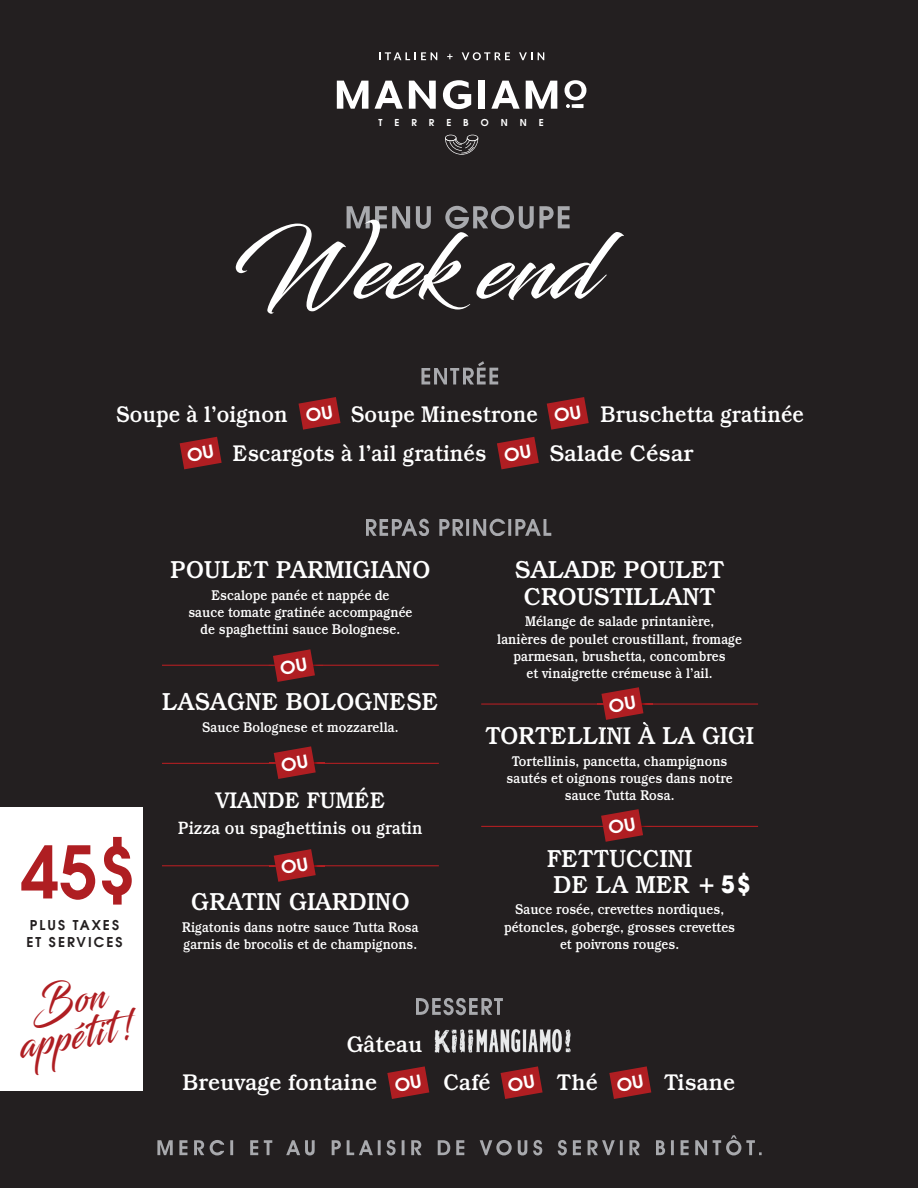
<style>
.page{position:relative;width:918px;height:1188px;background:#fff}
.page>*{position:absolute;margin:0;border:0;box-sizing:border-box;transform-origin:0 0}
.t1{font:90px "Blacksword";letter-spacing:.01em;color:#fff}
.t2{font:600 72px "Avant Garde";color:#af1e22;scale:.95 1}
.t3{font:42px/36px "Blacksword";color:#af1e22;text-align:center;scale:.85 1}
.t4{font:500 24.75px/26.2px "Bookman";letter-spacing:.01em;color:#fff;scale:.93 1}
.t5{font:500 24.75px/26.2px "Bookman";letter-spacing:.01em;color:#fff;text-align:center;scale:.96 1}
.t6{font:500 22.8px "Bookman";color:#fff;scale:.9 1}
.t7{font:500 22.8px/38.4px "Bookman";color:#fff;scale:.95 1}
.t8{font:500 22.8px "Bookman";color:#fff;scale:.93 1}
.t9{font:500 22.8px "Bookman";color:#fff}
.t10{font:500 18px "Bookman";color:#fff;scale:.87 1}
.t11{font:500 14.25px/17.2px "Bookman";color:#fff;text-align:center;scale:.87 1}
.t12{font:500 14.25px/17.2px "Bookman";color:#fff;scale:.86 1}
.t13{font:600 13.5px/16.5px "Avant Garde";letter-spacing:.15em;color:#231f20}
.t14{font:600 9.45px "Avant Garde";color:#fff}
.s1{font-family:"Avant Garde IT Cby BT";font-weight:700}
</style>
<div class="page">
<div style="left:695px;top:0;width:223px;height:1188px;background:#231f20"></div>
<div style="left:0;top:0;width:224px;height:1188px;background:#231f20"></div>
<div style="left:81px;top:0;width:763px;height:1188px;background:#231f20"></div>
<svg style="left:157px;top:1140px;width:67px;height:15px"></svg>
<svg style="left:230px;top:1140px;width:298px;height:15px"></svg>
<svg style="left:337px;top:81px;width:31px;height:28px"></svg>
<svg style="left:375px;top:81px;width:28px;height:28px"></svg>
<svg style="left:409px;top:81px;width:27px;height:28px"></svg>
<svg style="left:443px;top:80px;width:28px;height:29px"></svg>
<div style="left:479px;top:81px;width:6px;height:28px;background:#fff"></div>
<svg style="left:491px;top:81px;width:29px;height:28px"></svg>
<svg style="left:526px;top:81px;width:31px;height:28px"></svg>
<svg style="left:565px;top:80px;width:21px;height:28px"></svg>
<svg style="left:379px;top:52px;width:58px;height:8px"></svg>
<svg style="left:447px;top:54px;width:6px;height:5px"></svg>
<svg style="left:462px;top:52px;width:48px;height:8px"></svg>
<svg style="left:519px;top:52px;width:25px;height:8px"></svg>
<svg style="left:445px;top:135px;width:33px;height:20px"></svg>
<div style="left:0;top:808px;width:143px;height:283px;background:#fff"></div>
<hr style="left:162px;top:665px;width:277px;height:1px;background:#af1e22">
<hr style="left:162px;top:763px;width:277px;height:1px;background:#af1e22">
<hr style="left:162px;top:865px;width:277px;height:1px;background:#af1e22">
<hr style="left:481px;top:703px;width:277px;height:2px;background:#af1e22">
<hr style="left:481px;top:826px;width:277px;height:1px;background:#af1e22">
<svg style="left:366px;top:519px;width:185px;height:17px"></svg>
<svg style="left:416px;top:998px;width:87px;height:17px"></svg>
<svg style="left:421px;top:361px;width:77px;height:24px"></svg>
<img style="left:266px;top:664px;width:57px;height:1px">
<img style="left:267px;top:753px;width:57px;height:10px">
<img style="left:269px;top:866px;width:58px;height:1px">
<img style="left:601px;top:722px;width:46px;height:10px">
<svg style="left:347px;top:206px;width:223px;height:23px"></svg>
<img style="left:594px;top:825px;width:58px;height:1px">
<img style="left:601px;top:849px;width:24px;height:5px">
<img style="left:434px;top:1029px;width:137px;height:24px">
<svg style="left:299px;top:397px;width:42px;height:33px"></svg>
<svg style="left:547px;top:397px;width:42px;height:33px"></svg>
<svg style="left:273px;top:649px;width:42px;height:33px"></svg>
<svg style="left:274px;top:746px;width:42px;height:33px"></svg>
<svg style="left:274px;top:849px;width:42px;height:33px"></svg>
<svg style="left:601px;top:687px;width:42px;height:33px"></svg>
<svg style="left:387px;top:1066px;width:42px;height:33px"></svg>
<svg style="left:501px;top:1066px;width:42px;height:33px"></svg>
<svg style="left:609px;top:1066px;width:42px;height:33px"></svg>
<svg style="left:180px;top:437px;width:42px;height:32px"></svg>
<svg style="left:497px;top:437px;width:42px;height:32px"></svg>
<svg style="left:601px;top:809px;width:42px;height:33px"></svg>
<p class="t14" style="left:378px;top:117px;width:6px">T</p>
<p class="t14" style="left:394px;top:117px;width:6px">E</p>
<p class="t14" style="left:411px;top:117px;width:7px">R</p>
<p class="t14" style="left:429px;top:117px;width:7px">R</p>
<p class="t14" style="left:446px;top:117px;width:6px">E</p>
<p class="t14" style="left:463px;top:117px;width:7px">B</p>
<p class="t14" style="left:481px;top:117px;width:10px">O</p>
<p class="t14" style="left:501px;top:117px;width:9px">N</p>
<p class="t14" style="left:520px;top:117px;width:9px">N</p>
<p class="t14" style="left:539px;top:117px;width:6px">E</p>
<h1 class="t1" style="left:233px;top:214px;width:364px">Week end</h1>
<h3 class="t6" style="left:116px;top:406px;width:192px">Soupe à l’oignon</h3>
<h3 class="t6" style="left:351px;top:406px;width:209px">Soupe Minestrone</h3>
<h3 class="t6" style="left:601px;top:406px;width:227px">Bruschetta gratinée</h3>
<h3 class="t6" style="left:233px;top:446px;width:283px">Escargots à l’ail gratinés</h3>
<h3 class="t9" style="left:550px;top:446px;width:145px">Salade César</h3>
<h2 class="t2" style="left:21px;top:832px;width:122px">45$</h2>
<p class="t13" style="left:26px;top:917px;width:98px">PLUS TAXES<br>ET SERVICES</p>
<h3 class="t3" style="left:11px;top:991px;width:138px;rotate:-10deg">Bon appétit!</h3>
<h3 class="t4" style="left:171px;top:560px;width:281px">POULET PARMIGIANO</h3>
<p class="t11" style="left:188px;top:588px;width:259px">Escalope panée et nappée de<br>sauce tomate gratinée accompagnée de spaghettini sauce Bolognese.</p>
<h3 class="t4" style="left:162px;top:692px;width:299px">LASAGNE BOLOGNESE</h3>
<p class="t11" style="left:202px;top:720px;width:227px">Sauce Bolognese et mozzarella.</p>
<h3 class="t8" style="left:215px;top:792px;width:184px">VIANDE FUMÉE</h3>
<p class="t10" style="left:178px;top:822px;width:282px">Pizza ou spaghettinis ou gratin</p>
<h3 class="t4" style="left:191px;top:892px;width:236px">GRATIN GIARDINO</h3>
<p class="t12" style="left:182px;top:920px;width:276px">Rigatonis dans notre sauce Tutta Rosa garnis de brocolis et de champignons.</p>
<h3 class="t5" style="left:515px;top:560px;width:220px">SALADE POULET<br>CROUSTILLANT</h3>
<p class="t11" style="left:497px;top:614px;width:283px">Mélange de salade printanière,<br>lanières de poulet croustillant, fromage parmesan, brushetta, concombres<br>et vinaigrette crémeuse à l’ail.</p>
<h3 class="t4" style="left:485px;top:726px;width:290px">TORTELLINI À LA GIGI</h3>
<p class="t11" style="left:507px;top:754px;width:262px">Tortellinis, pancetta, champignons sautés et oignons rouges dans notre sauce Tutta Rosa.</p>
<h3 class="t4" style="left:547px;top:848px;width:221px">FETTUCCINI<br>DE LA MER <span class="s1">+5$</span></h3>
<p class="t11" style="left:504px;top:903px;width:267px">Sauce rosée, crevettes nordiques, pétoncles, goberge, grosses crevettes et poivrons rouges.</p>
<h3 class="t7" style="left:183px;top:1028px;width:254px;text-indent:164px">Gâteau<br>Breuvage fontaine</h3>
<h3 class="t7" style="left:444px;top:1066px;width:51px">Café</h3>
<h3 class="t7" style="left:557px;top:1066px;width:45px">Thé</h3>
<h3 class="t7" style="left:664px;top:1066px;width:76px">Tisane</h3>
</div>
